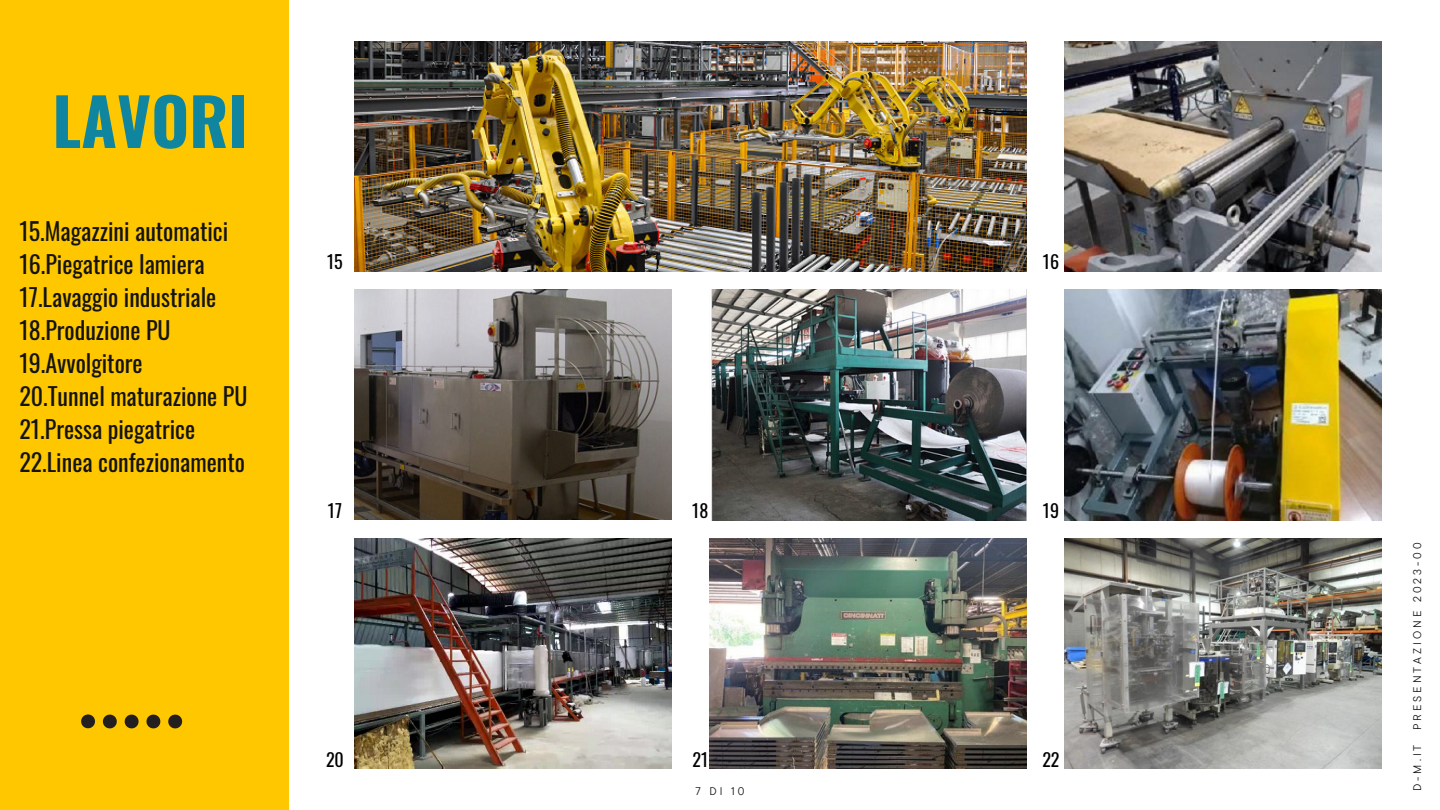
<style>
.page{position:relative;width:1440px;height:810px;background:#fff}
.page>*{position:absolute;margin:0;border:0;box-sizing:border-box;transform-origin:0 0}
.t1{font:700 65px "Oswald";color:#0f859f}
.t2{font:24px/33px "Oswald";color:#14130d}
.t3{font:18px "Oswald";color:#000}
.t4{font:11.1px "TT Commons Pro";letter-spacing:.27em;color:#14130d}
</style>
<div class="page">
<img style="left:354px;top:41px;width:672px;height:230px">
<div style="left:0;top:0;width:288px;height:810px;background:#ffc700"></div>
<svg style="left:81px;top:714px;width:14px;height:14px"></svg>
<svg style="left:103px;top:715px;width:14px;height:13px"></svg>
<svg style="left:125px;top:715px;width:14px;height:13px"></svg>
<svg style="left:146px;top:715px;width:14px;height:13px"></svg>
<svg style="left:168px;top:715px;width:14px;height:13px"></svg>
<img style="left:1065px;top:41px;width:317px;height:230px">
<img style="left:1065px;top:290px;width:317px;height:230px">
<img style="left:354px;top:538px;width:317px;height:231px">
<img style="left:1065px;top:538px;width:317px;height:231px">
<img style="left:710px;top:538px;width:317px;height:231px">
<img style="left:711px;top:290px;width:316px;height:230px">
<img style="left:354px;top:290px;width:318px;height:230px">
<h1 class="t1" style="left:52px;top:88px;width:197px">LAVORI</h1>
<p class="t2" style="left:19px;top:213px;width:230px">15.Magazzini automatici<br>16.Piegatrice lamiera<br>17.Lavaggio industriale<br>18.Produzione PU<br>19.Avvolgitore<br>20.Tunnel maturazione PU<br>21.Pressa piegatrice<br>22.Linea confezionamento</p>
<p class="t3" style="left:327px;top:246px;width:17px">15</p>
<p class="t3" style="left:1043px;top:246px;width:18px">16</p>
<p class="t3" style="left:328px;top:495px;width:16px">17</p>
<p class="t3" style="left:692px;top:495px;width:18px">18</p>
<p class="t3" style="left:1043px;top:495px;width:18px">19</p>
<p class="t4" style="left:1409px;top:730px;width:189px;rotate:-90deg">PRESENTAZIONE 2023-00</p>
<p class="t3" style="left:326px;top:743px;width:19px">20</p>
<p class="t3" style="left:692px;top:743px;width:17px">21</p>
<p class="t3" style="left:1042px;top:743px;width:19px">22</p>
<p class="t4" style="left:1409px;top:791px;width:48px;rotate:-90deg">D-M.IT</p>
<p class="t4" style="left:696px;top:783px;width:50px">7 DI 10</p>
</div>
